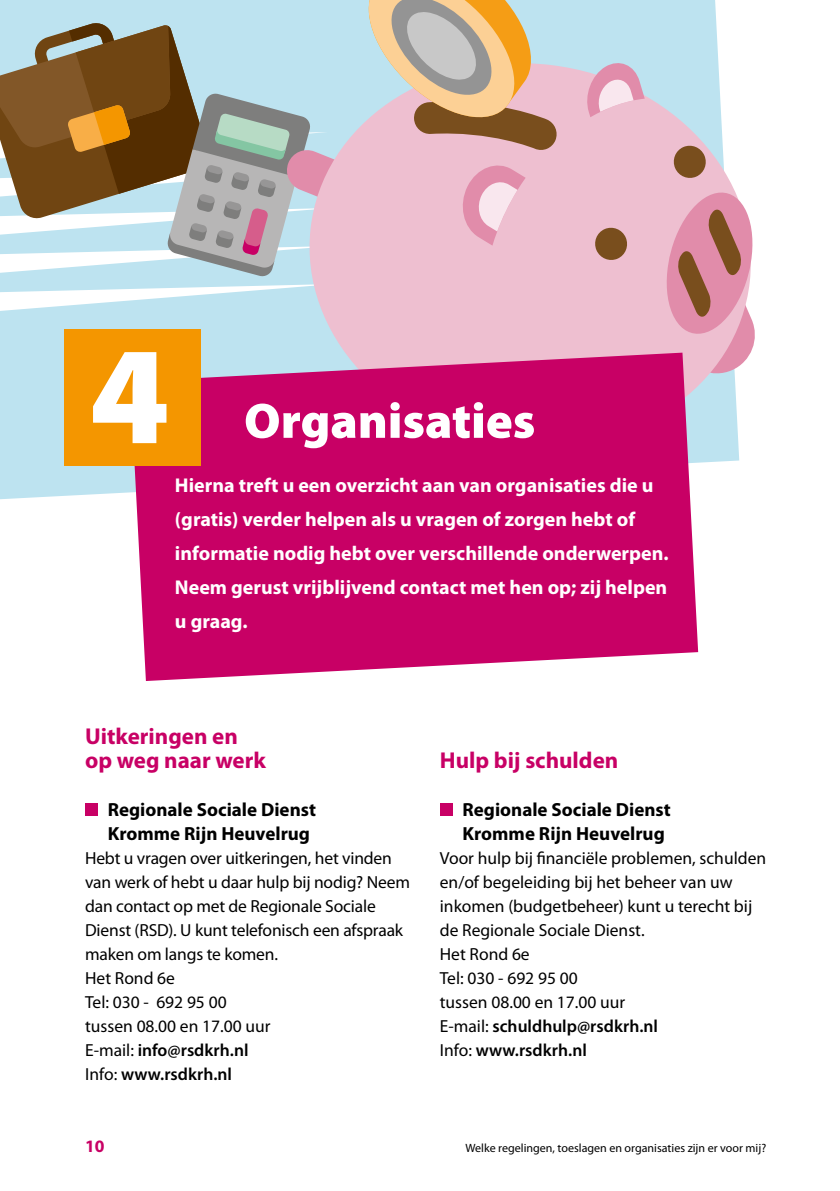
<style>
.page{position:relative;width:840px;height:1191px;background:#fff}
.page>*{position:absolute;margin:0;border:0;box-sizing:border-box;transform-origin:0 0}
.t1{font:900 140px "Myriad Pro";color:#fff}
.t2{font:900 50px "Myriad Pro";color:#fff}
.t3{font:700 23px/24px "Myriad Pro";color:#c80065}
.t4{font:700 20px/34px "Myriad Pro";color:#fff}
.t5{font:700 19px/24px "Myriad Pro";color:#000}
.t6{font:17.6px/24px "Myriad Pro";color:#000}
.t7{font:700 17.6px "Myriad Pro";color:#c80065}
.t8{font:12px "Myriad Pro";color:#000}
.s1{font-weight:600}
</style>
<div class="page">
<svg style="left:0;top:0;width:738px;height:499px;background:#c3e4ef"></svg>
<svg style="left:0;top:284px;width:299px;height:27px"></svg>
<svg style="left:299px;top:51px;width:441px;height:409px;background:#e4c8d8"></svg>
<svg style="left:583px;top:58px;width:61px;height:59px;background:#e1bccf"></svg>
<svg style="left:592px;top:226px;width:37px;height:36px"></svg>
<svg style="left:660px;top:144px;width:95px;height:235px;background:#d9a2ad"></svg>
<svg style="left:0;top:0;width:558px;height:277px;background:#bbaea7"></svg>
<div style="left:85px;top:803px;width:13px;height:13px;background:#c80065"></div>
<div style="left:439px;top:803px;width:13px;height:13px;background:#c80065"></div>
<svg style="left:130px;top:353px;width:567px;height:328px;background:#cb1773"></svg>
<div style="left:65px;top:329px;width:136px;height:136px;background:#f49600"></div>
<h1 class="t1" style="left:89px;top:316px;width:82px">4</h1>
<h2 class="t2" style="left:244px;top:392px;width:292px">Organisaties</h2>
<p class="t4" style="left:175px;top:469px;width:495px">Hierna treft u een overzicht aan van organisaties die u (gratis) verder helpen als u vragen of zorgen hebt of informatie nodig hebt over verschillende onderwerpen.<br>Neem gerust vrijblijvend contact met hen op; zij helpen u graag.</p>
<h3 class="t3" style="left:85px;top:725px;width:182px">Uitkeringen en op weg naar werk</h3>
<p class="t5" style="left:108px;top:798px;width:209px">Regionale Sociale Dienst<br>Kromme Rijn Heuvelrug</p>
<p class="t6" style="left:85px;top:846px;width:326px">Hebt u vragen over uitkeringen, het vinden van werk of hebt u daar hulp bij nodig? Neem dan contact op met de Regionale Sociale<br>Dienst (RSD). U kunt telefonisch een afspraak maken om langs te komen.<br>Het Rond 6e<br>Tel: 030 - 692 95 00<br>tussen 08.00 en 17.00 uur<br>E-mail: <span class="s1">info@rsdkrh.nl<br></span>Info: <span class="s1">www.rsdkrh.nl</span></p>
<h3 class="t3" style="left:439px;top:749px;width:180px">Hulp bij schulden</h3>
<p class="t5" style="left:462px;top:798px;width:209px">Regionale Sociale Dienst<br>Kromme Rijn Heuvelrug</p>
<p class="t6" style="left:439px;top:846px;width:327px">Voor hulp bij financiële problemen, schulden en/of begeleiding bij het beheer van uw inkomen (budgetbeheer) kunt u terecht bij de Regionale Sociale Dienst.<br>Het Rond 6e<br>Tel: 030 - 692 95 00<br>tussen 08.00 en 17.00 uur<br>E-mail: <span class="s1">schuldhulp@rsdkrh.nl<br></span>Info: <span class="s1">www.rsdkrh.nl</span></p>
<p class="t7" style="left:85px;top:1136px;width:21px">10</p>
<p class="t8" style="left:465px;top:1141px;width:302px">Welke regelingen, toeslagen en organisaties zijn er voor mij?</p>
</div>
